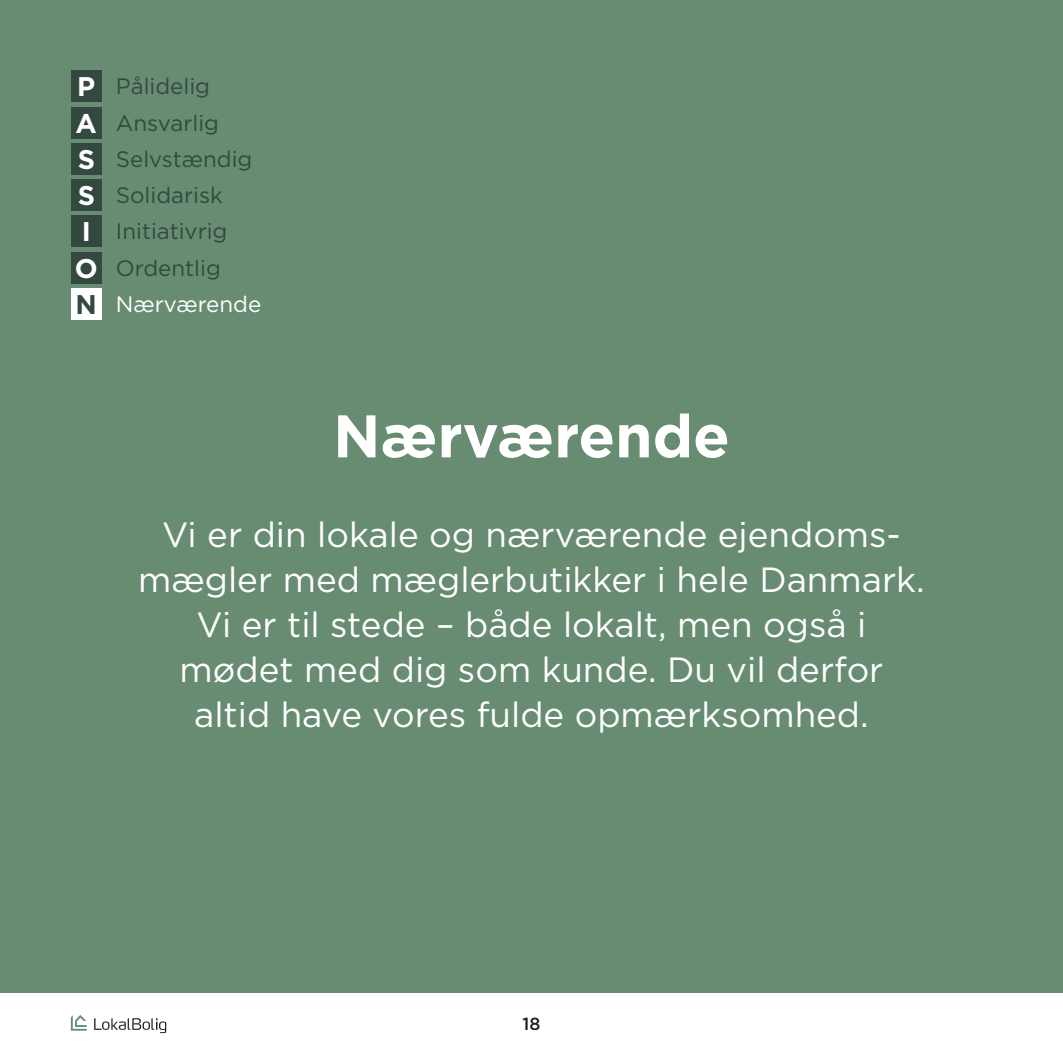
<style>
.page{position:relative;width:1063px;height:1063px;background:#fff}
.page>*{position:absolute;margin:0;border:0;box-sizing:border-box;transform-origin:0 0}
.LB15-BRØD{font:700 60px "Gotham";color:#fff}
.LB15-BRØD-2{font:35px/45px "Gotham";color:#fff;text-align:center}
.LB15-RUBRIK{font:700 27px "Gotham";color:#fff}
.LB15-RUBRIK-2{font:700 27px "Gotham";color:#33493f}
.LB15-BRØD-3{font:22.25px "Gotham";color:#33493f}
.LB15-BRØD-4{font:22.25px "Gotham";color:#fff}
.t1{font:500 17.5px "Gotham";color:#231f20}
</style>
<div class="page">
<svg style="left:94px;top:1018px;width:72px;height:15px"></svg>
<svg style="left:71px;top:1015px;width:16px;height:16px"></svg>
<div style="left:0;top:0;width:1063px;height:992px;background:#678c72"></div>
<div style="left:71px;top:71px;width:31px;height:31px;background:#33493f"></div>
<div style="left:71px;top:107px;width:31px;height:31px;background:#33493f"></div>
<div style="left:71px;top:143px;width:31px;height:31px;background:#33493f"></div>
<div style="left:71px;top:180px;width:31px;height:31px;background:#33493f"></div>
<div style="left:71px;top:216px;width:31px;height:31px;background:#33493f"></div>
<div style="left:71px;top:252px;width:31px;height:31px;background:#33493f"></div>
<div style="left:71px;top:288px;width:31px;height:31px;background:#fff"></div>
<p class="LB15-RUBRIK" style="left:77px;top:71px;width:20px">P</p>
<p class="LB15-RUBRIK" style="left:76px;top:107px;width:23px">A</p>
<p class="LB15-RUBRIK" style="left:78px;top:144px;width:19px">S</p>
<p class="LB15-RUBRIK" style="left:78px;top:180px;width:19px">S</p>
<p class="LB15-RUBRIK" style="left:82px;top:216px;width:11px">I</p>
<p class="LB15-RUBRIK" style="left:75px;top:252px;width:24px">O</p>
<p class="LB15-RUBRIK-2" style="left:76px;top:289px;width:23px">N</p>
<p class="LB15-BRØD-3" style="left:116px;top:74px;width:96px">Pålidelig</p>
<p class="LB15-BRØD-3" style="left:116px;top:111px;width:105px">Ansvarlig</p>
<p class="LB15-BRØD-3" style="left:116px;top:147px;width:138px">Selvstændig</p>
<p class="LB15-BRØD-3" style="left:116px;top:183px;width:108px">Solidarisk</p>
<p class="LB15-BRØD-3" style="left:116px;top:219px;width:113px">Initiativrig</p>
<p class="LB15-BRØD-3" style="left:116px;top:255px;width:106px">Ordentlig</p>
<p class="LB15-BRØD-4" style="left:116px;top:292px;width:147px">Nærværende</p>
<p class="LB15-BRØD" style="left:333px;top:401px;width:398px">Nærværende</p>
<p class="LB15-BRØD-2" style="left:138px;top:512px;width:788px">Vi er din lokale og nærværende ejendoms&shy;mægler med mæglerbutikker i hele Danmark.<br>Vi er til stede – både lokalt, men også i mødet med dig som kunde. Du vil derfor altid have vores fulde opmærksomhed.</p>
<p class="t1" style="left:523px;top:1014px;width:19px">18</p>
</div>
